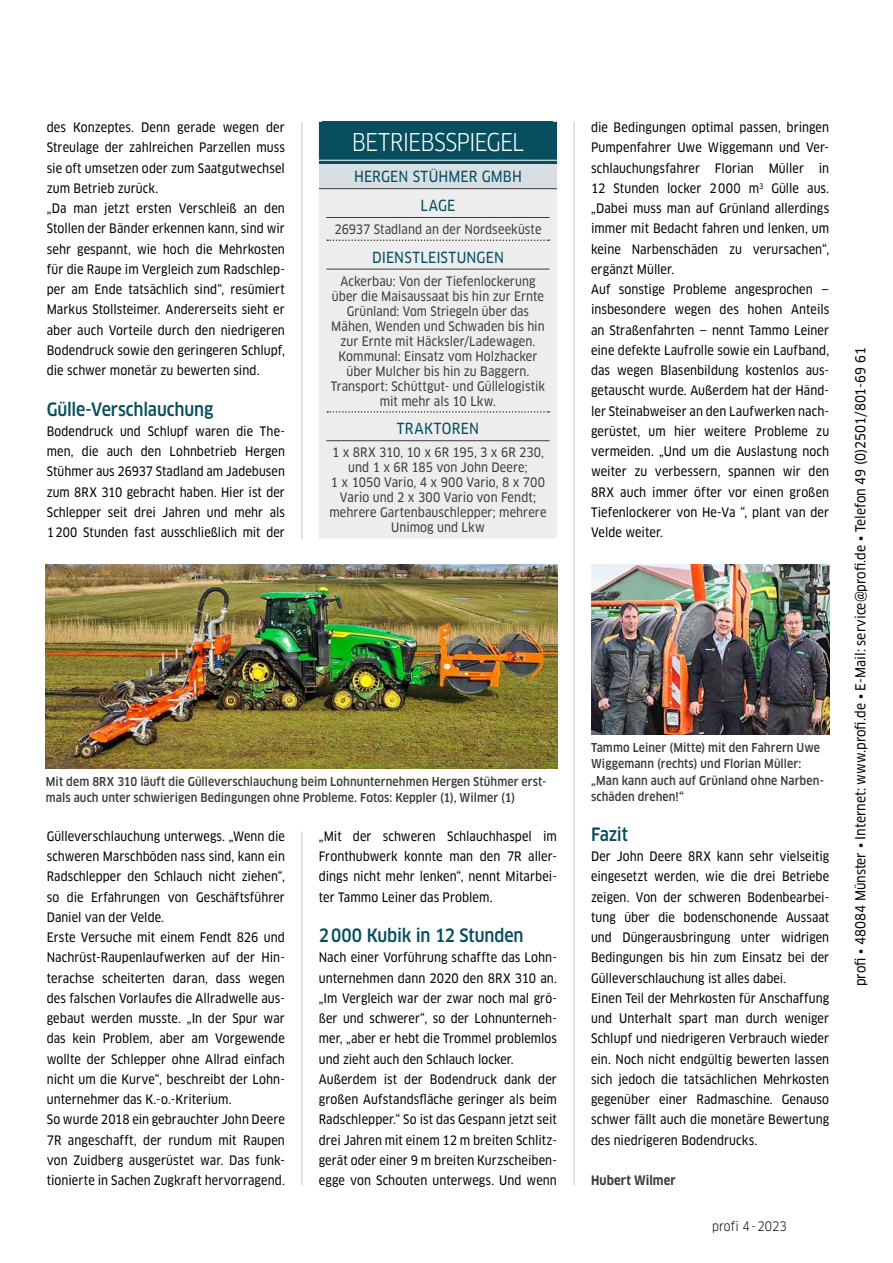
<style>
.page{position:relative;width:893px;height:1263px;background:#fff}
.page>*{position:absolute;margin:0;border:0;box-sizing:border-box;transform-origin:0 0}
.t1{font:condensed 24px "Clan OT";letter-spacing:-.03em;color:#fff}
.t2{font:500 condensed 18px "Clan OT";letter-spacing:-.01em;color:#074e5e}
.t3{font:15px/28.8px "Clan OT Narrow News";letter-spacing:.01em;color:#074e5e;text-align:center}
.t4{font:13.5px "Clan OT Narrow News";color:#000}
.t5{font:12.75px/20.2px "Clan OT Narrow News";letter-spacing:.005em;color:#000}
.t6{font:12.75px/20.2px "Clan OT Narrow News";letter-spacing:.005em;color:#000;scale:.96 1}
.t7{font:12.75px/15px "Clan OT Narrow News";letter-spacing:.005em;color:#3c3c3b;text-align:center}
.t8{font:700 condensed 12.75px "Clan OT";letter-spacing:.01em;color:#3c3c3b}
.t9{font:condensed 12.75px "Clan OT";letter-spacing:.005em;color:#000}
.t10{font:500 condensed 12px/16.5px "Clan OT";letter-spacing:.01em;color:#3c3c3b}
</style>
<div class="page">
<hr style="left:573px;top:122px;width:2px;height:1063px;background:#c6c6c6">
<hr style="left:301px;top:122px;width:1px;height:417px;background:#c6c6c6">
<hr style="left:301px;top:831px;width:1px;height:354px;background:#c6c6c6">
<img style="left:46px;top:564px;width:511px;height:204px">
<img style="left:591px;top:564px;width:238px;height:170px">
<div style="left:323px;top:122px;width:230px;height:42px;background:#074e5e"></div>
<div style="left:323px;top:164px;width:230px;height:25px;background:#d7dee4"></div>
<div style="left:326px;top:189px;width:224px;height:349px;background:#ededed"></div>
<div style="left:319px;top:217px;width:7px;height:23px;background:#ededed"></div>
<div style="left:550px;top:217px;width:7px;height:23px;background:#ededed"></div>
<div style="left:319px;top:269px;width:7px;height:143px;background:#ededed"></div>
<div style="left:550px;top:269px;width:7px;height:143px;background:#ededed"></div>
<div style="left:319px;top:441px;width:7px;height:97px;background:#ededed"></div>
<div style="left:550px;top:441px;width:7px;height:97px;background:#ededed"></div>
<svg style="left:327px;top:240px;width:223px;height:1px"></svg>
<svg style="left:327px;top:411px;width:223px;height:2px"></svg>
<div style="left:319px;top:189px;width:7px;height:28px;background:#ededed"></div>
<div style="left:550px;top:189px;width:7px;height:28px;background:#ededed"></div>
<div style="left:319px;top:240px;width:7px;height:29px;background:#ededed"></div>
<div style="left:550px;top:240px;width:7px;height:29px;background:#ededed"></div>
<div style="left:319px;top:412px;width:7px;height:29px;background:#ededed"></div>
<div style="left:550px;top:412px;width:7px;height:29px;background:#ededed"></div>
<hr style="left:326px;top:217px;width:224px;height:1px;background:#3c3c3b">
<hr style="left:326px;top:269px;width:224px;height:1px;background:#3c3c3b">
<hr style="left:326px;top:440px;width:224px;height:1px;background:#3c3c3b">
<div style="left:319px;top:122px;width:7px;height:42px;background:#074e5e"></div>
<div style="left:550px;top:122px;width:7px;height:42px;background:#074e5e"></div>
<div style="left:319px;top:164px;width:7px;height:24px;background:#d7dee4"></div>
<div style="left:550px;top:164px;width:7px;height:24px;background:#d7dee4"></div>
<hr style="left:319px;top:188px;width:238px;height:1px;background:#3c3c3b">
<hr style="left:319px;top:160px;width:238px;height:1px;background:#fff">
<p class="t5" style="left:47px;top:117px;width:240px">des Konzeptes. Denn gerade wegen der Streulage der zahlreichen Parzellen muss sie oft umsetzen oder zum Saatgutwechsel zum Betrieb zurück.<br>„Da man jetzt ersten Verschleiß an den Stollen der Bänder erkennen kann, sind wir sehr gespannt, wie hoch die Mehrkosten für die Raupe im Vergleich zum Radschlep&shy;per am Ende tatsächlich sind“, resümiert Markus Stollsteimer. Andererseits sieht er aber auch Vorteile durch den niedrigeren Bodendruck sowie den geringeren Schlupf, die schwer monetär zu bewerten sind.</p>
<h2 class="t2" style="left:47px;top:398px;width:168px">Gülle-Verschlauchung</h2>
<p class="t6" style="left:47px;top:421px;width:250px;text-align:justify">Bodendruck und Schlupf waren die The&shy;men, die auch den Lohnbetrieb Hergen Stühmer aus 26937 Stadland am Jadebusen zum 8RX 310 gebracht haben. Hier ist der Schlepper seit drei Jahren und mehr als 1200 Stunden fast ausschließlich mit der</p>
<h1 class="t1" style="left:352px;top:128px;width:174px">BETRIEBSSPIEGEL</h1>
<p class="t3" style="left:354px;top:162px;width:169px">HERGEN STÜHMER GMBH<br>LAGE</p>
<p class="t7" style="left:334px;top:222px;width:209px">26937 Stadland an der Nordseeküste</p>
<p class="t3" style="left:372px;top:243px;width:133px">DIENSTLEISTUNGEN</p>
<p class="t7" style="left:331px;top:273px;width:216px">Ackerbau: Von der Tiefenlockerung über die Maisaussaat bis hin zur Ernte Grünland: Vom Striegeln über das Mähen, Wenden und Schwaden bis hin zur Ernte mit Häcksler/Ladewagen.<br>Kommunal: Einsatz vom Holzhacker über Mulcher bis hin zu Baggern.<br>Transport: Schüttgut- und Güllelogistik mit mehr als 10 Lkw.</p>
<p class="t3" style="left:397px;top:414px;width:84px">TRAKTOREN</p>
<p class="t7" style="left:329px;top:445px;width:219px">1 x 8RX 310, 10 x 6R 195, 3 x 6R 230, und 1 x 6R 185 von John Deere;<br>1 x 1050 Vario, 4 x 900 Vario, 8 x 700<br>Vario und 2 x 300 Vario von Fendt; mehrere Gartenbauschlepper; mehrere<br>Unimog und Lkw</p>
<p class="t10" style="left:46px;top:773px;width:502px">Mit dem 8RX 310 läuft die Gülleverschlauchung beim Lohnunternehmen Hergen Stühmer erst&shy;mals auch unter schwierigen Bedingungen ohne Probleme. Fotos: Keppler (1), Wilmer (1)</p>
<p class="t6" style="left:47px;top:826px;width:250px">Gülleverschlauchung unterwegs. „Wenn die schweren Marschböden nass sind, kann ein Radschlepper den Schlauch nicht ziehen“, so die Erfahrungen von Geschäftsführer Daniel van der Velde.<br>Erste Versuche mit einem Fendt 826 und Nachrüst-Raupenlaufwerken auf der Hin&shy;terachse scheiterten daran, dass wegen des falschen Vorlaufes die Allradwelle aus&shy;gebaut werden musste. „In der Spur war das kein Problem, aber am Vorgewende wollte der Schlepper ohne Allrad einfach nicht um die Kurve“, beschreibt der Lohn&shy;unternehmer das K.-o.-Kriterium.<br>So wurde 2018 ein gebrauchter John Deere 7R angeschafft, der rundum mit Raupen von Zuidberg ausgerüstet war. Das funk&shy;tionierte in Sachen Zugkraft hervorragend.</p>
<p class="t5" style="left:319px;top:826px;width:240px;text-align:justify">„Mit der schweren Schlauchhaspel im Fronthubwerk konnte man den 7R aller&shy;dings nicht mehr lenken“, nennt Mitarbei&shy;ter Tammo Leiner das Problem.</p>
<h2 class="t2" style="left:319px;top:925px;width:206px">2000 Kubik in 12 Stunden</h2>
<p class="t5" style="left:319px;top:948px;width:240px">Nach einer Vorführung schaffte das Lohn&shy;unternehmen dann 2020 den 8RX 310 an. „Im Vergleich war der zwar noch mal grö&shy;ßer und schwerer“, so der Lohnunterneh&shy;mer, „aber er hebt die Trommel problemlos und zieht auch den Schlauch locker.<br>Außerdem ist der Bodendruck dank der großen Aufstandsfläche geringer als beim Radschlepper.“ So ist das Gespann jetzt seit drei Jahren mit einem 12 m breiten Schlitz&shy;gerät oder einer 9 m breiten Kurzscheiben&shy;egge von Schouten unterwegs. Und wenn</p>
<p class="t5" style="left:591px;top:117px;width:240px">die Bedingungen optimal passen, bringen Pumpenfahrer Uwe Wiggemann und Ver&shy;schlauchungsfahrer Florian Müller in 12 Stunden locker 2000 m<sup>3</sup> Gülle aus. „Dabei muss man auf Grünland allerdings immer mit Bedacht fahren und lenken, um keine Narbenschäden zu verursachen“, ergänzt Müller.<br>Auf sonstige Probleme angesprochen — insbesondere wegen des hohen Anteils an Straßenfahrten — nennt Tammo Leiner eine defekte Laufrolle sowie ein Laufband, das wegen Blasenbildung kostenlos aus&shy;getauscht wurde. Außerdem hat der Händ&shy;ler Steinabweiser an den Laufwerken nach&shy;gerüstet, um hier weitere Probleme zu vermeiden. „Und um die Auslastung noch weiter zu verbessern, spannen wir den 8RX auch immer öfter vor einen großen Tiefenlockerer von He-Va “, plant van der Velde weiter.</p>
<p class="t10" style="left:591px;top:739px;width:234px">Tammo Leiner (Mitte) mit den Fahrern Uwe Wiggemann (rechts) und Florian Müller: „Man kann auch auf Grünland ohne Narben&shy;schäden drehen!“</p>
<h2 class="t2" style="left:591px;top:824px;width:38px">Fazit</h2>
<p class="t6" style="left:591px;top:846px;width:250px">Der John Deere 8RX kann sehr vielseitig eingesetzt werden, wie die drei Betriebe zeigen. Von der schweren Bodenbearbei&shy;tung über die bodenschonende Aussaat und Düngerausbringung unter widrigen Bedingungen bis hin zum Einsatz bei der Gülleverschlauchung ist alles dabei.<br>Einen Teil der Mehrkosten für Anschaffung und Unterhalt spart man durch weniger Schlupf und niedrigeren Verbrauch wieder ein. Noch nicht endgültig bewerten lassen sich jedoch die tatsächlichen Mehrkosten gegenüber einer Radmaschine. Genauso schwer fällt auch die monetäre Bewertung des niedrigeren Bodendrucks.</p>
<p class="t8" style="left:591px;top:1173px;width:86px">Hubert Wilmer</p>
<p class="t9" style="left:712px;top:1219px;width:76px">profi 4-2023</p>
<p class="t4" style="left:852px;top:986px;width:640px;rotate:-90deg">profi • 48084 Münster • Internet: www.profi.de • E-Mail: service@profi.de • Telefon 49 (0)2501/801-69 61</p>
</div>
